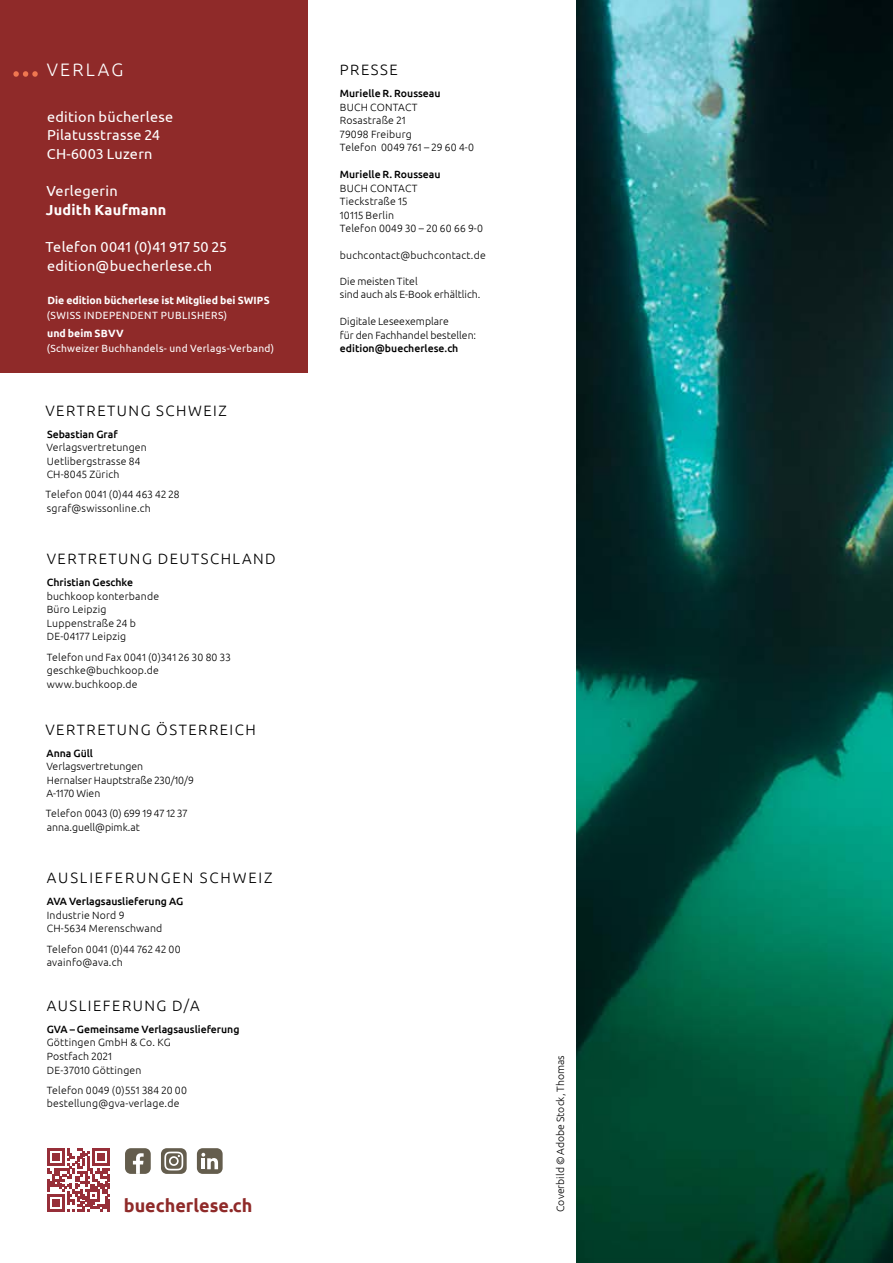
<style>
.page{position:relative;width:893px;height:1263px;background:#fff}
.page>*{position:absolute;margin:0;border:0;box-sizing:border-box;transform-origin:0 0}
.t1{font:700 18px "Ubuntu";color:#8f2a29}
.t2{font:300 18px "Ubuntu";letter-spacing:.125em;color:#fff}
.t3{font:300 15px "Ubuntu";letter-spacing:.1em;color:#000}
.t4{font:300 15px "Ubuntu";letter-spacing:.125em;color:#000}
.t5{font:14.4px/18.6px "Ubuntu";letter-spacing:.02em;color:#fff}
.t6{font:700 14.4px "Ubuntu";letter-spacing:.02em;color:#fff}
.t7{font:300 10.5px/13.5px "Ubuntu";letter-spacing:.02em;color:#000}
.t8{font:300 10.5px/13.5px "Ubuntu";color:#000}
.t9{font:500 10.5px "Ubuntu";color:#000}
.t10{font:700 10.5px "Ubuntu";color:#fff}
.t11{font:10.5px "Ubuntu";letter-spacing:.03em;color:#fff}
.t12{font:10.5px "Ubuntu";letter-spacing:.05em;color:#fff}
</style>
<div class="page">
<img style="left:577px;top:0;width:316px;height:1263px">
<div style="left:0;top:0;width:308px;height:372px;background:#8f2a29"></div>
<svg style="left:13px;top:71px;width:25px;height:6px"></svg>
<svg style="left:125px;top:1148px;width:26px;height:26px"></svg>
<svg style="left:161px;top:1148px;width:26px;height:26px"></svg>
<svg style="left:47px;top:1148px;width:63px;height:64px"></svg>
<svg style="left:197px;top:1148px;width:26px;height:26px"></svg>
<h1 class="t2" style="left:47px;top:59px;width:78px">VERLAG</h1>
<h3 class="t5" style="left:47px;top:107px;width:128px">edition bücherlese<br>Pilatusstrasse 24<br>CH-6003 Luzern</h3>
<h3 class="t5" style="left:47px;top:181px;width:73px">Verlegerin</h3>
<h3 class="t6" style="left:46px;top:201px;width:122px">Judith Kaufmann</h3>
<h3 class="t5" style="left:46px;top:237px;width:182px">Telefon 0041 (0)41 917 50 25 edition@buecherlese.ch</h3>
<p class="t10" style="left:47px;top:294px;width:224px">Die edition bücherlese ist Mitglied bei SWIPS</p>
<p class="t12" style="left:47px;top:309px;width:182px">(SWISS INDEPENDENT PUBLISHERS)</p>
<p class="t10" style="left:47px;top:327px;width:78px">und beim SBVV</p>
<p class="t11" style="left:47px;top:342px;width:229px">(Schweizer Buchhandels- und Verlags-Verband)</p>
<h2 class="t3" style="left:45px;top:401px;width:183px">VERTRETUNG SCHWEIZ</h2>
<p class="t9" style="left:47px;top:427px;width:72px">Sebastian Graf</p>
<p class="t7" style="left:46px;top:440px;width:102px">Verlagsvertretungen<br>Uetlibergstrasse 84<br>CH-8045 Zürich</p>
<p class="t7" style="left:46px;top:488px;width:135px">Telefon 0041 (0)44 463 42 28 sgraf@swissonline.ch</p>
<h2 class="t3" style="left:47px;top:550px;width:231px">VERTRETUNG DEUTSCHLAND</h2>
<p class="t9" style="left:47px;top:576px;width:88px">Christian Geschke</p>
<p class="t7" style="left:47px;top:589px;width:114px">buchkoop konterbande<br>Büro Leipzig<br>Luppenstraße 24 b<br>DE-04177 Leipzig</p>
<p class="t7" style="left:47px;top:650px;width:185px">Telefon undFax 0041 (0)341 26 30 80 33 geschke@buchkoop.de www.buchkoop.de</p>
<h2 class="t3" style="left:45px;top:720px;width:212px">VERTRETUNG ÖSTERREICH</h2>
<p class="t9" style="left:47px;top:746px;width:48px">Anna Güll</p>
<p class="t8" style="left:46px;top:759px;width:149px">Verlagsvertretungen<br>Hernalser Hauptstraße 230/10/9<br>A-1170 Wien</p>
<p class="t8" style="left:46px;top:806px;width:143px">Telefon 0043 (0) 699 19 47 12 37 anna.guell@pimk.at</p>
<h2 class="t4" style="left:47px;top:869px;width:227px">AUSLIEFERUNGEN SCHWEIZ</h2>
<p class="t9" style="left:47px;top:895px;width:138px">AVA Verlagsauslieferung AG</p>
<p class="t7" style="left:47px;top:908px;width:117px">Industrie Nord 9<br>CH-5634 Merenschwand</p>
<p class="t7" style="left:47px;top:942px;width:135px">Telefon 0041 (0)44 762 42 00 avainfo@ava.ch</p>
<h2 class="t3" style="left:47px;top:996px;width:154px">AUSLIEFERUNG D/A</h2>
<p class="t9" style="left:47px;top:1022px;width:194px">GVA – Gemeinsame Verlagsauslieferung</p>
<p class="t7" style="left:47px;top:1036px;width:125px">Göttingen GmbH &amp; Co. KG<br>Postfach 2021<br>DE-37010 Göttingen</p>
<p class="t7" style="left:47px;top:1083px;width:142px">Telefon 0049 (0)551 384 20 00 bestellung@gva-verlage.de</p>
<h1 class="t1" style="left:124px;top:1194px;width:130px">buecherlese.ch</h1>
<h2 class="t3" style="left:340px;top:61px;width:59px">PRESSE</h2>
<p class="t9" style="left:340px;top:87px;width:102px">Murielle R. Rousseau</p>
<p class="t7" style="left:340px;top:100px;width:136px">BUCH CONTACT<br>Rosastraße 21<br>79098 Freiburg<br>Telefon 0049 761 – 29 60 4-0</p>
<p class="t9" style="left:340px;top:168px;width:102px">Murielle R. Rousseau</p>
<p class="t7" style="left:340px;top:181px;width:145px">BUCH CONTACT<br>Tieckstraße 15<br>10115 Berlin<br>Telefon 0049 30 – 20 60 66 9-0</p>
<p class="t7" style="left:340px;top:249px;width:147px">buchcontact@buchcontact.de</p>
<p class="t8" style="left:340px;top:274px;width:142px">Die meisten Titel<br>sind auch als E-Book erhältlich.</p>
<p class="t8" style="left:340px;top:314px;width:138px">Digitale Leseexemplare<br>für den Fachhandel bestellen:</p>
<p class="t9" style="left:340px;top:342px;width:120px">edition@buecherlese.ch</p>
<p class="t8" style="left:553px;top:1212px;width:158px;rotate:-90deg">Coverbild © Adobe Stock, Thomas</p>
</div>
